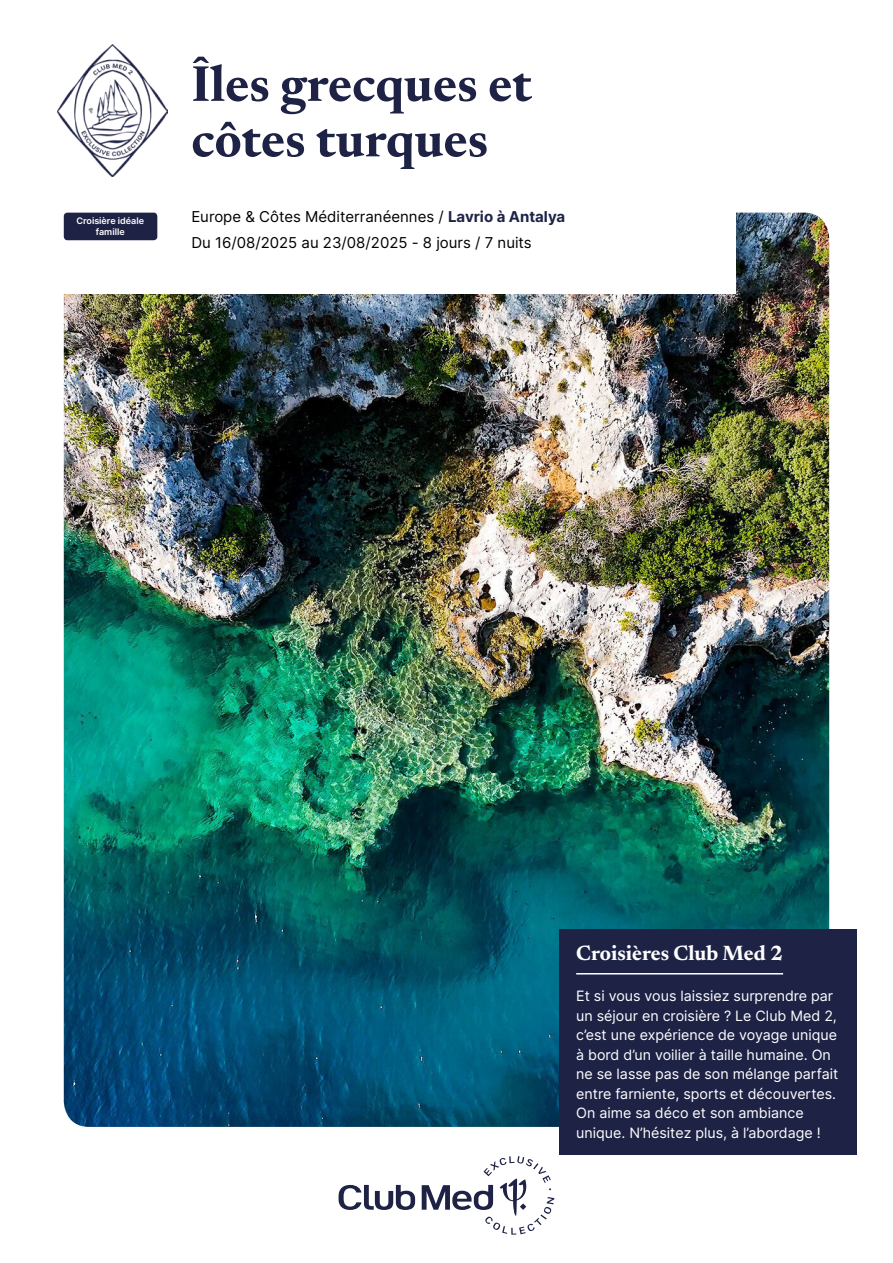
<style>
.page{position:relative;width:893px;height:1263px;background:#fff}
.page>*{position:absolute;margin:0;border:0;box-sizing:border-box;transform-origin:0 0}
.t1{font:700 51px/55.5px "Newsreader 24 pt";color:#1e2346}
.t2{font:700 21px "Newsreader 24 pt";color:#fff}
.t3{font:15px/25.2px "Inter";color:#000}
.t4{font:14.25px/19.5px "Inter";color:#fff}
.t5{font:600 9px/10.8px "Inter";color:#fff;text-align:center}
.s1{font-weight:700;color:#1e2346}
</style>
<div class="page">
<img style="left:64px;top:213px;width:765px;height:914px">
<div style="left:559px;top:929px;width:298px;height:225px;background:#1e2346"></div>
<hr style="left:576px;top:973px;width:207px;height:1px;background:#fff">
<div style="left:0;top:212px;width:736px;height:81px;background:#fff"></div>
<img style="left:57px;top:45px;width:111px;height:131px">
<div style="left:64px;top:213px;width:93px;height:27px;background:#1e2346;border-radius:4px"></div>
<svg style="left:339px;top:1156px;width:215px;height:78px"></svg>
<p class="t5" style="left:76px;top:215px;width:69px">Croisière idéale famille</p>
<h1 class="t1" style="left:191px;top:53px;width:342px">Îles grecques et côtes turques</h1>
<p class="t3" style="left:191px;top:204px;width:375px">Europe &amp; Côtes Méditerranéennes / <span class="s1">Lavrio à Antalya<br></span>Du 16/08/2025 au 23/08/2025 - 8 jours / 7 nuits</p>
<h2 class="t2" style="left:576px;top:938px;width:208px">Croisières Club Med 2</h2>
<p class="t4" style="left:576px;top:986px;width:264px">Et si vous vous laissiez surprendre par un séjour en croisière ? Le Club Med 2, c’est une expérience de voyage unique à bord d’un voilier à taille humaine. On ne se lasse pas de son mélange parfait entre farniente, sports et découvertes.<br>On aime sa déco et son ambiance unique. N’hésitez plus, à l’abordage !</p>
</div>
